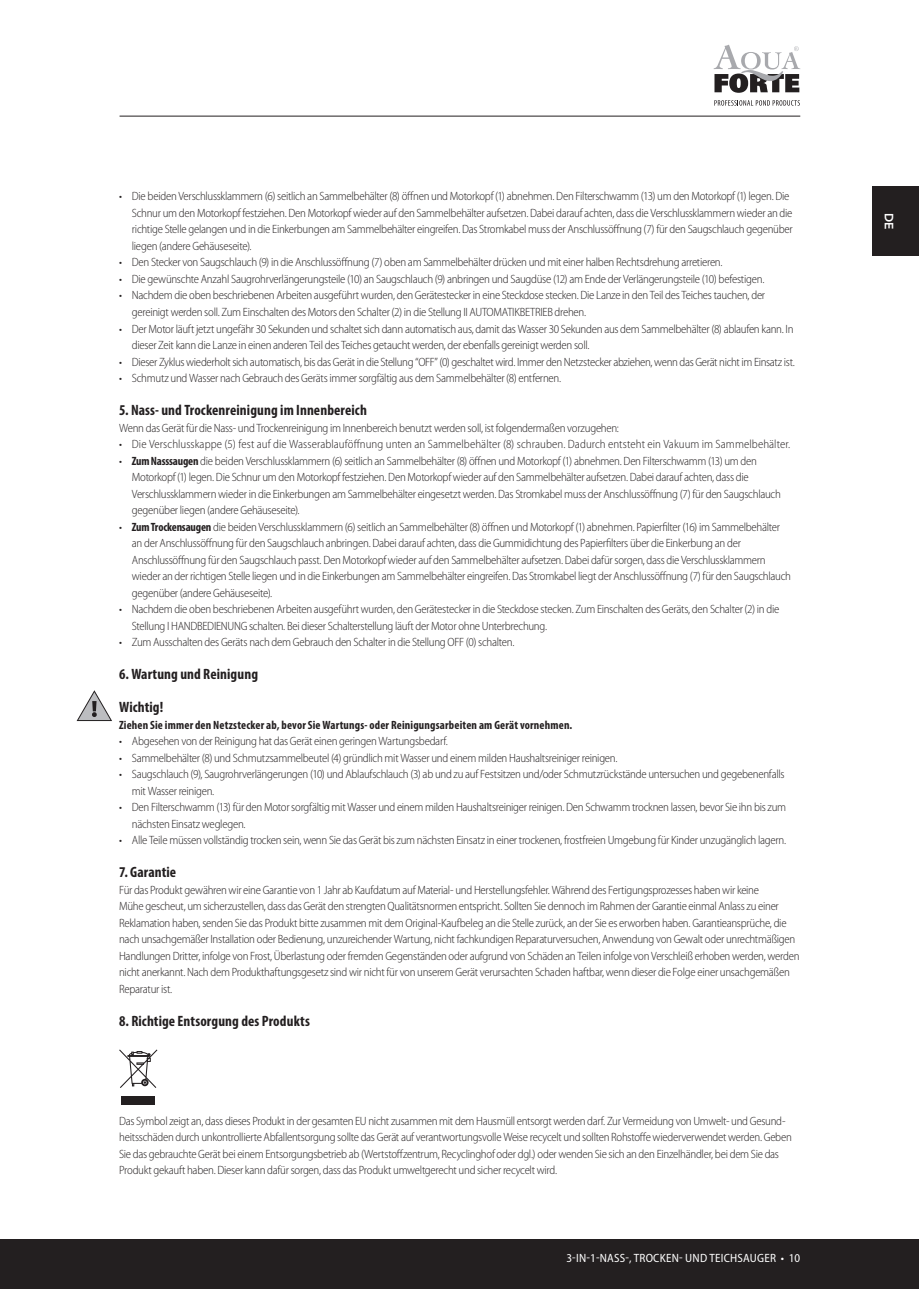
<style>
.page{position:relative;width:919px;height:1289px;background:#fff}
.page>*{position:absolute;margin:0;border:0;box-sizing:border-box;transform-origin:0 0}
.t1{font:700 condensed 15px "Myriad Pro";letter-spacing:.005em;color:#231f20}
.t2{font:300 semi-condensed 12px/16.5px "Myriad Pro";letter-spacing:-.025em;color:#231f20}
.t3{font:300 semi-condensed 12px "Myriad Pro";letter-spacing:.005em;color:#231f20}
.t4{font:700 condensed 12px "Myriad Pro";letter-spacing:.015em;color:#231f20}
.t5{font:semi-condensed 12px "Myriad Pro";letter-spacing:.02em;color:#fff}
.t6{font:800 12px "Avenir LT Std";color:#fff}
.s1{font-weight:700;font-stretch:condensed}
</style>
<div class="page">
<div style="left:0;top:1238px;width:918px;height:50px;background:#231f20"></div>
<svg style="left:119px;top:1049px;width:38px;height:39px"></svg>
<div style="left:121px;top:1096px;width:34px;height:8px;background:#231f20"></div>
<svg style="left:713px;top:45px;width:87px;height:48px"></svg>
<svg style="left:714px;top:100px;width:85px;height:6px"></svg>
<hr style="left:119px;top:116px;width:681px;height:1px;background:#231f20">
<div style="left:872px;top:186px;width:46px;height:70px;background:#231f20"></div>
<svg style="left:77px;top:690px;width:35px;height:31px"></svg>
<p class="t2" style="left:132px;top:188px;width:662px;text-indent:-13px">• Die beiden Verschlussklammern (6) seitlich an Sammelbehälter (8) öffnen und Motorkopf (1) abnehmen. Den Filterschwamm (13) um den Motorkopf (1) legen. Die Schnur um den Motorkopf festziehen. Den Motorkopf wieder auf den Sammelbehälter aufsetzen. Dabei darauf achten, dass die Verschlussklammern wieder an die richtige Stelle gelangen und in die Einkerbungen am Sammelbehälter eingreifen. Das Stromkabel muss der Anschlussöffnung (7) für den Saugschlauch gegenüber liegen (andere Gehäuseseite).</p>
<p class="t2" style="left:119px;top:254px;width:605px">• Den Stecker von Saugschlauch (9) in die Anschlussöffnung (7) oben am Sammelbehälter drücken und mit einer halben Rechtsdrehung arretieren.</p>
<p class="t2" style="left:119px;top:271px;width:646px">• Die gewünschte Anzahl Saugrohrverlängerungsteile (10) an Saugschlauch (9) anbringen und Saugdüse (12) am Ende der Verlängerungsteile (10) befestigen.</p>
<p class="t2" style="left:132px;top:287px;width:634px;text-indent:-13px">• Nachdem die oben beschriebenen Arbeiten ausgeführt wurden, den Gerätestecker in eine Steckdose stecken. Die Lanze in den Teil des Teiches tauchen, der gereinigt werden soll. Zum Einschalten des Motors den Schalter (2) in die Stellung II AUTOMATIKBETRIEB drehen.</p>
<p class="t2" style="left:132px;top:320px;width:663px;text-indent:-13px">• Der Motor läuft jetzt ungefähr 30 Sekunden und schaltet sich dann automatisch aus, damit das Wasser 30 Sekunden aus dem Sammelbehälter (8) ablaufen kann. In dieser Zeit kann die Lanze in einen anderen Teil des Teiches getaucht werden, der ebenfalls gereinigt werden soll.</p>
<p class="t2" style="left:119px;top:353px;width:677px">• Dieser Zyklus wiederholt sich automatisch, bis das Gerät in die Stellung “OFF” (0) geschaltet wird. Immer den Netzstecker abziehen, wenn das Gerät nicht im Einsatz ist.</p>
<p class="t2" style="left:119px;top:370px;width:443px">• Schmutz und Wasser nach Gebrauch des Geräts immer sorgfältig aus dem Sammelbehälter (8) entfernen.</p>
<p class="t1" style="left:119px;top:400px;width:249px">5. Nass- und Trockenreinigung im Innenbereich</p>
<p class="t2" style="left:119px;top:419px;width:501px">Wenn das Gerät für die Nass- und Trockenreinigung im Innenbereich benutzt werden soll, ist folgendermaßen vorzugehen:</p>
<p class="t3" style="left:119px;top:437px;width:672px">• Die Verschlusskappe (5) fest auf die Wasserablauföffnung unten an Sammelbehälter (8) schrauben. Dadurch entsteht ein Vakuum im Sammelbehälter.</p>
<p class="t2" style="left:132px;top:452px;width:650px;text-indent:-13px">• <span class="s1">Zum Nasssaugen</span> die beiden Verschlussklammern (6) seitlich an Sammelbehälter (8) öffnen und Motorkopf (1) abnehmen. Den Filterschwamm (13) um den Motorkopf (1) legen. Die Schnur um den Motorkopf festziehen. Den Motorkopf wieder auf den Sammelbehälter aufsetzen. Dabei darauf achten, dass die Verschlussklammern wieder in die Einkerbungen am Sammelbehälter eingesetzt werden. Das Stromkabel muss der Anschlussöffnung (7) für den Saugschlauch gegenüber liegen (andere Gehäuseseite).</p>
<p class="t2" style="left:132px;top:518px;width:660px;text-indent:-13px">• <span class="s1">Zum Trockensaugen</span> die beiden Verschlussklammern (6) seitlich an Sammelbehälter (8) öffnen und Motorkopf (1) abnehmen. Papierfilter (16) im Sammelbehälter an der Anschlussöffnung für den Saugschlauch anbringen. Dabei darauf achten, dass die Gummidichtung des Papierfilters über die Einkerbung an der Anschlussöffnung für den Saugschlauch passt. Den Motorkopf wieder auf den Sammelbehälter aufsetzen. Dabei dafür sorgen, dass die Verschlussklammern wieder an der richtigen Stelle liegen und in die Einkerbungen am Sammelbehälter eingreifen. Das Stromkabel liegt der Anschlussöffnung (7) für den Saugschlauch gegenüber (andere Gehäuseseite).</p>
<p class="t2" style="left:132px;top:601px;width:649px;text-indent:-13px">• Nachdem die oben beschriebenen Arbeiten ausgeführt wurden, den Gerätestecker in die Steckdose stecken. Zum Einschalten des Geräts, den Schalter (2) in die<br>Stellung I HANDBEDIENUNG schalten. Bei dieser Schalterstellung läuft der Motor ohne Unterbrechung.</p>
<p class="t2" style="left:119px;top:634px;width:397px">• Zum Ausschalten des Geräts nach dem Gebrauch den Schalter in die Stellung OFF (0) schalten.</p>
<p class="t1" style="left:119px;top:664px;width:140px">6. Wartung und Reinigung</p>
<p class="t1" style="left:119px;top:697px;width:46px">Wichtig!</p>
<p class="t4" style="left:119px;top:717px;width:455px">Ziehen Sie immer den Netzstecker ab, bevor Sie Wartungs- oder Reinigungsarbeiten am Gerät vornehmen.</p>
<p class="t2" style="left:119px;top:733px;width:330px">• Abgesehen von der Reinigung hat das Gerät einen geringen Wartungsbedarf.</p>
<p class="t2" style="left:119px;top:749px;width:500px">• Sammelbehälter (8) und Schmutzsammelbeutel (4) gründlich mit Wasser und einem milden Haushaltsreiniger reinigen.</p>
<p class="t2" style="left:132px;top:766px;width:654px;text-indent:-13px">• Saugschlauch (9), Saugrohrverlängerungen (10) und Ablaufschlauch (3) ab und zu auf Festsitzen und/oder Schmutzrückstände untersuchen und gegebenenfalls mit Wasser reinigen.</p>
<p class="t2" style="left:132px;top:799px;width:655px;text-indent:-13px">• Den Filterschwamm (13) für den Motor sorgfältig mit Wasser und einem milden Haushaltsreiniger reinigen. Den Schwamm trocknen lassen, bevor Sie ihn bis zum nächsten Einsatz weglegen.</p>
<p class="t2" style="left:119px;top:832px;width:668px">• Alle Teile müssen vollständig trocken sein, wenn Sie das Gerät bis zum nächsten Einsatz in einer trockenen, frostfreien Umgebung für Kinder unzugänglich lagern.</p>
<p class="t1" style="left:119px;top:862px;width:59px">7. Garantie</p>
<p class="t2" style="left:119px;top:881px;width:681px">Für das Produkt gewähren wir eine Garantie von 1 Jahr ab Kaufdatum auf Material- und Herstellungsfehler. Während des Fertigungsprozesses haben wir keine<br>Mühe gescheut, um sicherzustellen, dass das Gerät den strengten Qualitätsnormen entspricht. Sollten Sie dennoch im Rahmen der Garantie einmal Anlass zu einer Reklamation haben, senden Sie das Produkt bitte zusammen mit dem Original-Kaufbeleg an die Stelle zurück, an der Sie es erworben haben. Garantieansprüche, die nach unsachgemäßer Installation oder Bedienung, unzureichender Wartung, nicht fachkundigen Reparaturversuchen, Anwendung von Gewalt oder unrechtmäßigen Handlungen Dritter, infolge von Frost, Überlastung oder fremden Gegenständen oder aufgrund von Schäden an Teilen infolge von Verschleiß erhoben werden, werden nicht anerkannt. Nach dem Produkthaftungsgesetz sind wir nicht für von unserem Gerät verursachten Schaden haftbar, wenn dieser die Folge einer unsachgemäßen Reparatur ist.</p>
<p class="t1" style="left:119px;top:1011px;width:192px">8. Richtige Entsorgung des Produkts</p>
<p class="t2" style="left:119px;top:1112px;width:674px">Das Symbol zeigt an, dass dieses Produkt in der gesamten EU nicht zusammen mit dem Hausmüll entsorgt werden darf. Zur Vermeidung von Umwelt- und Gesund&shy;heitsschäden durch unkontrollierte Abfallentsorgung sollte das Gerät auf verantwortungsvolle Weise recycelt und sollten Rohstoffe wiederverwendet werden. Geben Sie das gebrauchte Gerät bei einem Entsorgungsbetrieb ab (Wertstoffzentrum, Recyclinghof oder dgl.) oder wenden Sie sich an den Einzelhändler, bei dem Sie das Produkt gekauft haben. Dieser kann dafür sorgen, dass das Produkt umweltgerecht und sicher recycelt wird.</p>
<p class="t5" style="left:566px;top:1251px;width:235px">3-IN-1-NASS-, TROCKEN- UND TEICHSAUGER • 10</p>
<p class="t6" style="left:896px;top:213px;width:18px;rotate:90deg">DE</p>
</div>
